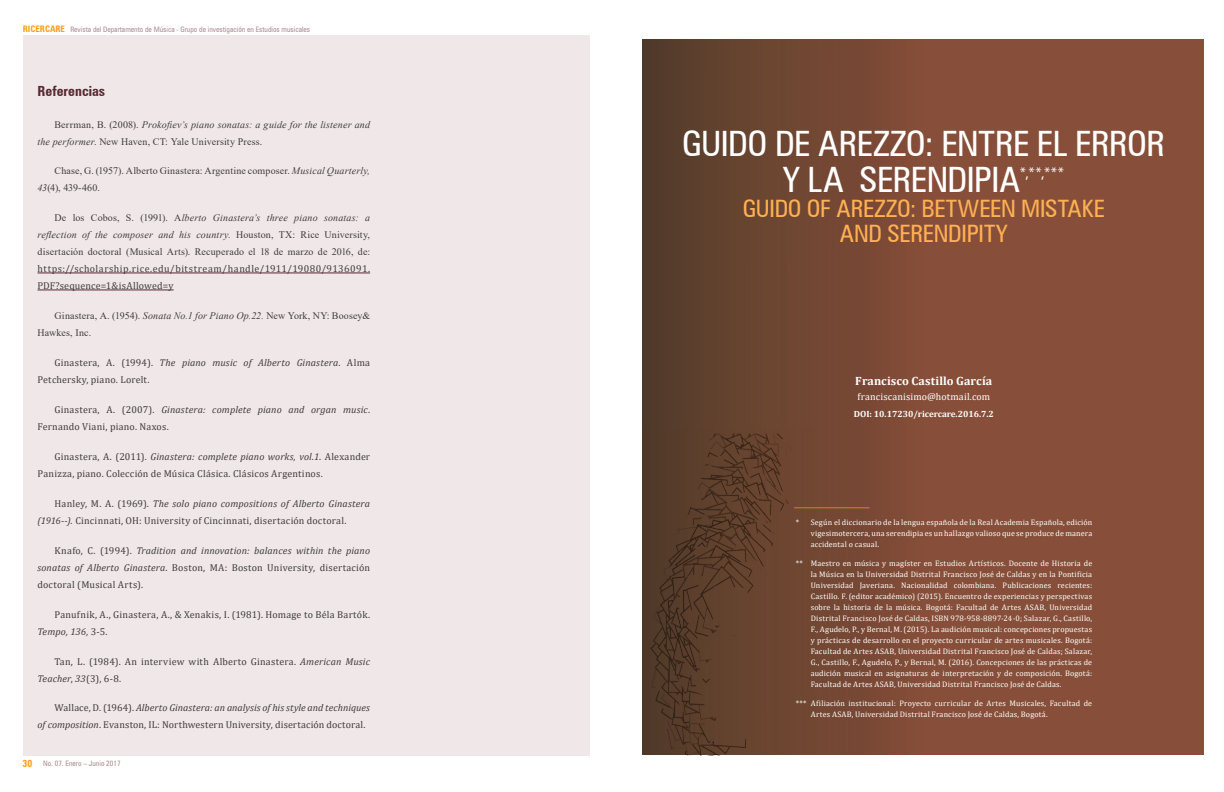
<style>
.page{position:relative;width:1224px;height:792px;background:#fff}
.page>*{position:absolute;margin:0;border:0;box-sizing:border-box;transform-origin:0 0}
.TITULO_CAP{font:condensed 35px "Zurich BT";letter-spacing:-.015em;color:#fff}
.Sub_del_título{font:condensed 24px "Zurich BT";letter-spacing:-.01em;color:#ffb053}
.TITULO_CAP-2{font:condensed 14.6px "Zurich BT";color:#fff}
.TÍTULO1{font:700 condensed 14px "Zurich BT";color:#582931}
.Autor_blanca{font:700 12px "Cambria";letter-spacing:.01em;color:#fff}
.Bibliografía{font:10px/17px "Cambria";letter-spacing:.02em;color:#3e3e3f}
.Bibliografía-2{font:10px/17px "Times New Roman";letter-spacing:.015em;color:#3e3e3f}
.Bibliografía-3{font:italic 10px/17px "Times New Roman";letter-spacing:.015em;color:#3e3e3f}
.Correo_autor{font:10px "Cambria";letter-spacing:.015em;color:#fff}
.t1{font:700 9px "Cambria";color:#fff}
.PIE_pagina{font:8px/11px "Cambria";letter-spacing:.02em;color:#fff;text-align:justify}
.t2{font:condensed 7.5px "Zurich BT";color:#ac8e91}
.s1{font-weight:700;font-size:9px;color:#ff9d1b}
.s2{font-style:normal}
.s3{font-style:italic}
.s4{font-family:"Cambria"}
.s5{font-weight:700;font-size:10px;color:#ff9d1b}
</style>
<div class="page">
<div style="left:23px;top:36px;width:567px;height:720px;background:#f0e7e8"></div>
<div style="left:642px;top:39px;width:562px;height:716px;background:linear-gradient(to right,#5e402e,#94543d)"></div>
<img style="left:644px;top:429px;width:171px;height:326px">
<hr style="left:794px;top:508px;width:75px;height:1px;background:#ff9d1b">
<hr style="left:38px;top:273px;width:332px;height:1px;background:#582931">
<hr style="left:38px;top:290px;width:136px;height:1px;background:#582931">
<p class="t2" style="left:23px;top:25px;width:289px"><span class="s1">RICERCARE</span> Revista del Departamento de Música - Grupo de investigación en Estudios musicales</p>
<p class="TÍTULO1" style="left:38px;top:82px;width:69px">Referencias</p>
<p class="Bibliografía-3" style="left:38px;top:115px;width:334px;text-indent:17px"><span class="s2">Berrman, B. (2008).</span> Prokofiev’s piano sonatas: a guide for the listener and the performer<span class="s2">. New Haven, CT: Yale University Press.</span></p>
<p class="Bibliografía-2" style="left:38px;top:162px;width:334px;text-indent:17px">Chase, G. (1957). Alberto Ginastera: Argentine composer. <span class="s3">Musical Quarterly,<br>43</span>(4), 439-460.</p>
<p class="Bibliografía-2" style="left:38px;top:209px;width:334px;text-align:justify;text-indent:17px">De los Cobos, S. (1991). A<span class="s3">lberto Ginastera’s three piano sonatas: a reflection of the composer and his country.</span> Houston, TX: Rice University, disertación doctoral (Musical Arts). Recuperado el 18 de marzo de 2016, de: <span class="s4">https://scholarship.rice.edu/bitstream/handle/1911/19080/9136091.<br>PDF?sequence=1&amp;isAllowed=y</span></p>
<p class="Bibliografía-2" style="left:38px;top:307px;width:334px;text-indent:17px">Ginastera, A. (1954). <span class="s3">Sonata No.1 for Piano Op.22.</span> New York, NY: Boosey&amp;<br>Hawkes, Inc.</p>
<p class="Bibliografía" style="left:38px;top:354px;width:334px;text-indent:17px">Ginastera, A. (1994). <span class="s3">The piano music of Alberto Ginastera</span>. Alma<br>Petchersky, piano. Lorelt.</p>
<p class="Bibliografía" style="left:38px;top:401px;width:334px;text-indent:17px">Ginastera, A. (2007). <span class="s3">Ginastera: complete piano and organ music</span>.<br>Fernando Viani, piano. Naxos.</p>
<p class="Bibliografía" style="left:38px;top:448px;width:334px;text-indent:17px">Ginastera, A. (2011). <span class="s3">Ginastera: complete piano works, vol.1</span>. Alexander<br>Panizza, piano. Colección de Música Clásica. Clásicos Argentinos.</p>
<p class="Bibliografía" style="left:38px;top:495px;width:334px;text-indent:17px">Hanley, M. A. (1969). <span class="s3">The solo piano compositions of Alberto Ginastera (1916--).</span> Cincinnati, OH: University of Cincinnati, disertación doctoral.</p>
<p class="Bibliografía" style="left:38px;top:542px;width:334px;text-align:justify;text-indent:17px">Knafo, C. (1994). <span class="s3">Tradition and innovation: balances within the piano sonatas of Alberto Ginastera</span>. Boston, MA: Boston University, disertación doctoral (Musical Arts).</p>
<p class="Bibliografía" style="left:38px;top:606px;width:334px;text-indent:17px">Panufnik, A., Ginastera, A., &amp; Xenakis, I. (1981). Homage to Béla Bartók.<br><span class="s3">Tempo, 136,</span> 3-5.</p>
<p class="Bibliografía" style="left:38px;top:653px;width:334px;text-indent:17px">Tan, L. (1984). An interview with Alberto Ginastera. <span class="s3">American Music<br>Teacher</span>, <span class="s3">33</span>(3), 6-8.</p>
<p class="Bibliografía" style="left:38px;top:699px;width:334px;text-indent:17px">Wallace, D. (1964). <span class="s3">Alberto Ginastera: an analysis of his style and techniques of composition</span>. Evanston, IL: Northwestern University, disertación doctoral.</p>
<p class="t2" style="left:23px;top:759px;width:100px"><span class="s5">30</span> No. 07. Enero – Junio 2017</p>
<p class="TITULO_CAP" style="left:682px;top:123px;width:485px">GUIDO DE AREZZO: ENTRE EL ERROR</p>
<p class="TITULO_CAP" style="left:783px;top:159px;width:238px">Y LA SERENDIPIA</p>
<p class="TITULO_CAP-2" style="left:1020px;top:164px;width:46px">*,**,***</p>
<p class="Sub_del_título" style="left:743px;top:194px;width:364px">GUIDO OF AREZZO: BETWEEN MISTAKE</p>
<p class="Sub_del_título" style="left:840px;top:219px;width:169px">AND SERENDIPITY</p>
<p class="Autor_blanca" style="left:855px;top:373px;width:138px">Francisco Castillo García</p>
<p class="Correo_autor" style="left:857px;top:391px;width:134px">franciscanisimo@hotmail.com</p>
<p class="t1" style="left:854px;top:408px;width:142px">DOI: 10.17230/ricercare.2016.7.2</p>
<p class="PIE_pagina" style="left:811px;top:517px;width:283px;text-indent:-15px">* Según el diccionario de la lengua española de la Real Academia Española, edición vigesimotercera, una serendipia es un hallazgo valioso que se produce de manera accidental o casual.</p>
<p class="PIE_pagina" style="left:811px;top:558px;width:283px;text-indent:-15px">** Maestro en música y magíster en Estudios Artísticos. Docente de Historia de la Música en la Universidad Distrital Francisco José de Caldas y en la Pontificia Universidad Javeriana. Nacionalidad colombiana. Publicaciones recientes:<br>Castillo. F. (editor académico) (2015). Encuentro de experiencias y perspectivas sobre la historia de la música. Bogotá: Facultad de Artes ASAB, Universidad Distrital Francisco José de Caldas, ISBN 978-958-8897-24-0; Salazar, G., Castillo, F., Agudelo, P., y Bernal, M. (2015). La audición musical: concepciones propuestas y prácticas de desarrollo en el proyecto curricular de artes musicales. Bogotá:<br>Facultad de Artes ASAB, Universidad Distrital Francisco José de Caldas; Salazar, G., Castillo, F., Agudelo, P., y Bernal, M. (2016). Concepciones de las prácticas de audición musical en asignaturas de interpretación y de composición. Bogotá:<br>Facultad de Artes ASAB, Universidad Distrital Francisco José de Caldas.</p>
<p class="PIE_pagina" style="left:811px;top:698px;width:283px;text-indent:-15px">*** Afiliación institucional: Proyecto curricular de Artes Musicales, Facultad de<br>Artes ASAB, Universidad Distrital Francisco José de Caldas, Bogotá.</p>
</div>
